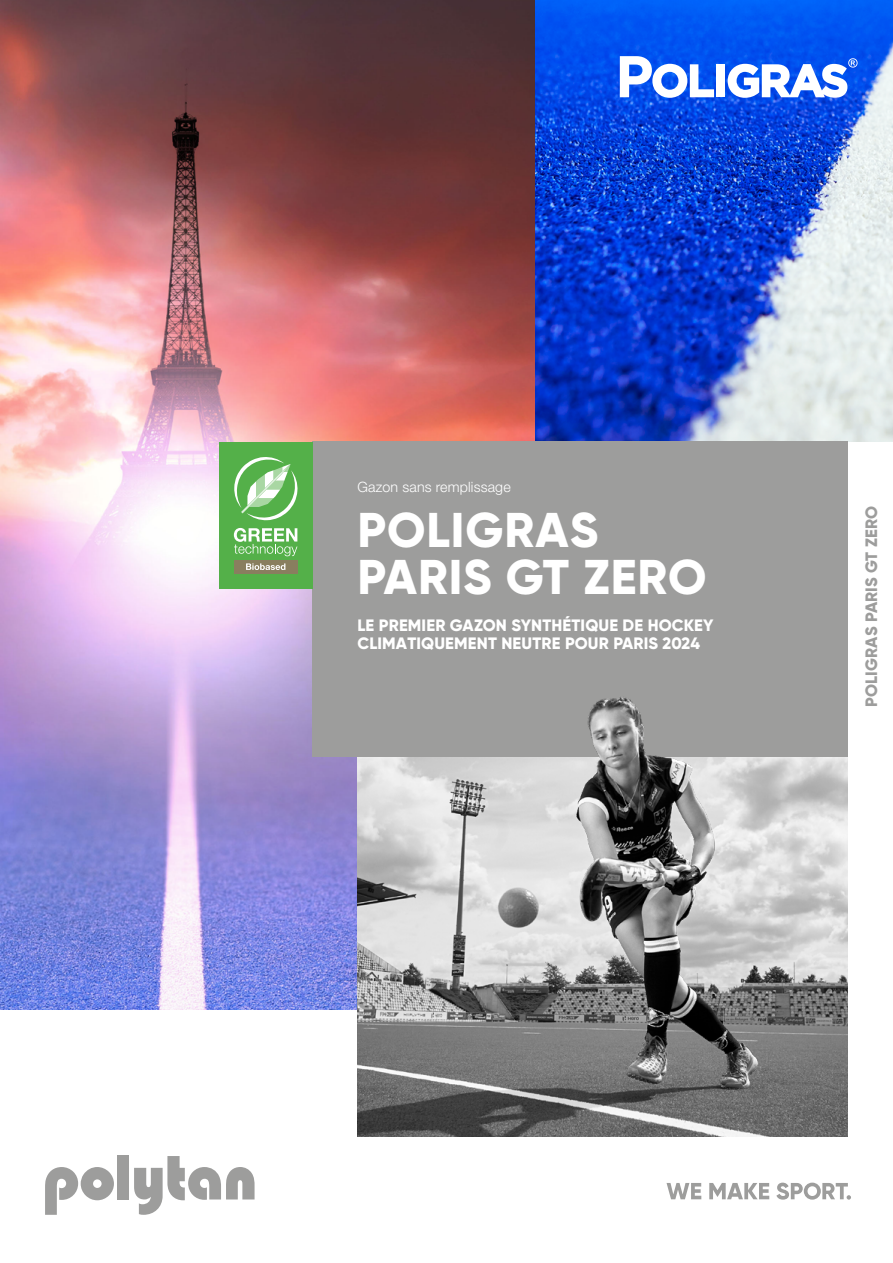
<style>
.page{position:relative;width:893px;height:1263px;background:#fff}
.page>*{position:absolute;margin:0;border:0;box-sizing:border-box;transform-origin:0 0}
.t1{font:800 48.75px/46.3px "Gilroy";letter-spacing:.02em;color:#fff}
.t2{font:800 16.5px/18.6px "Gilroy";letter-spacing:.01em;color:#fff}
.t3{font:800 16.5px "Gilroy";letter-spacing:.01em;color:#9d9d9c}
.t4{font:300 14.25px "Helvetica Neue LT Std";letter-spacing:.01em;color:#fff}
</style>
<div class="page">
<img style="left:0;top:0;width:536px;height:1010px">
<img style="left:536px;top:0;width:357px;height:442px">
<svg style="left:620px;top:56px;width:94px;height:42px"></svg>
<div style="left:717px;top:64px;width:8px;height:33px;background:#fff"></div>
<svg style="left:728px;top:58px;width:130px;height:40px"></svg>
<div style="left:118px;top:1155px;width:11px;height:44px;background:#9d9d9c"></div>
<svg style="left:134px;top:1156px;width:121px;height:59px"></svg>
<svg style="left:45px;top:1167px;width:69px;height:48px"></svg>
<svg style="left:666px;top:1183px;width:35px;height:16px"></svg>
<svg style="left:709px;top:1183px;width:60px;height:16px"></svg>
<svg style="left:776px;top:1182px;width:75px;height:17px"></svg>
<img style="left:357px;top:757px;width:491px;height:379px">
<div style="left:313px;top:442px;width:535px;height:315px;background:#9d9d9c"></div>
<div style="left:219px;top:442px;width:94px;height:147px;background:#54b049"></div>
<svg style="left:234px;top:457px;width:64px;height:63px"></svg>
<svg style="left:234px;top:528px;width:63px;height:28px"></svg>
<div style="left:234px;top:560px;width:63px;height:13px;background:#897e5f"></div>
<svg style="left:246px;top:563px;width:39px;height:7px"></svg>
<img style="left:387px;top:697px;width:409px;height:440px">
<p class="t4" style="left:358px;top:478px;width:155px">Gazon sans remplissage</p>
<h1 class="t1" style="left:358px;top:507px;width:350px">POLIGRAS<br>PARIS GT ZERO</h1>
<p class="t2" style="left:358px;top:615px;width:358px">LE PREMIER GAZON SYNTHÉTIQUE DE HOCKEY<br>CLIMATIQUEMENT NEUTRE POUR PARIS 2024</p>
<p class="t3" style="left:861px;top:707px;width:202px;rotate:-90deg">POLIGRAS PARIS GT ZERO</p>
</div>
